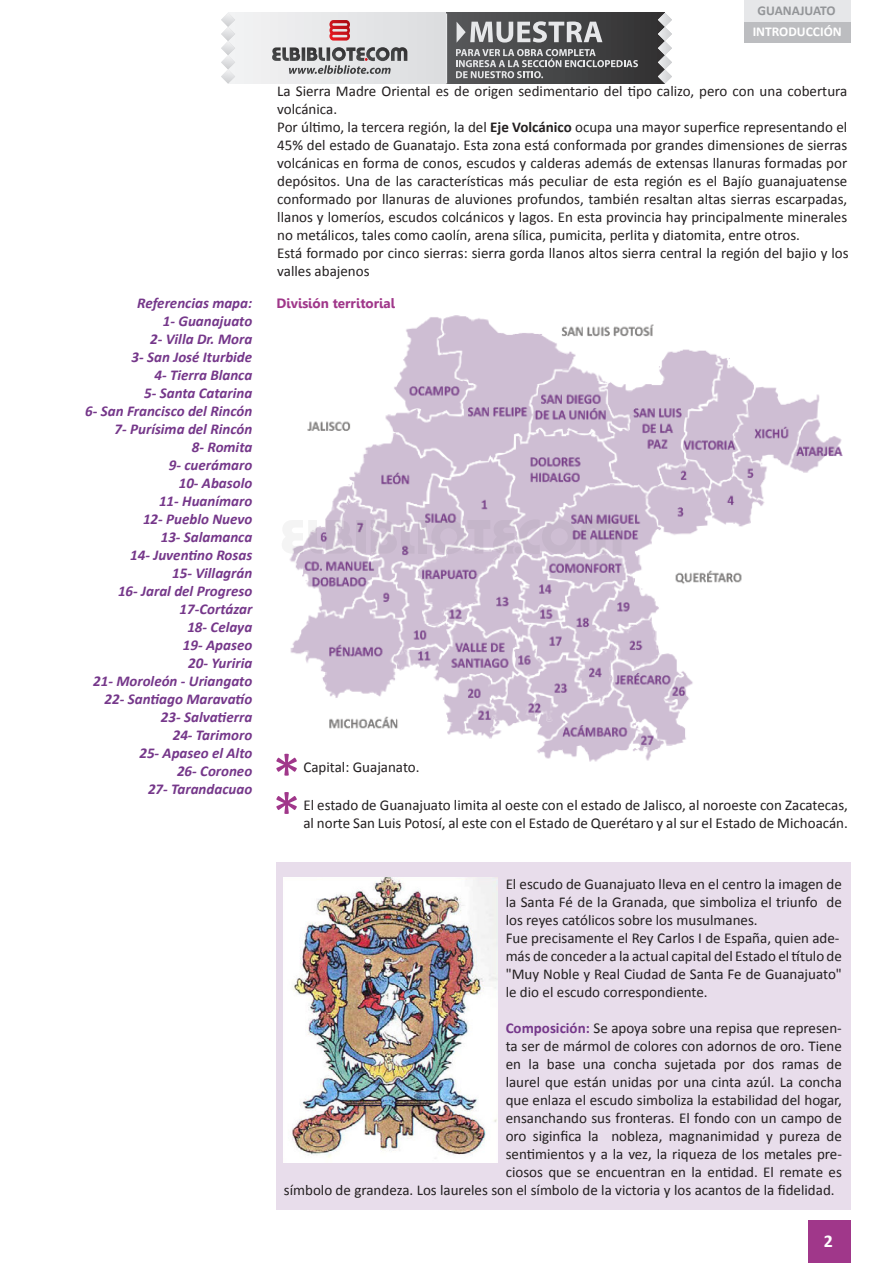
<style>
.page{position:relative;width:893px;height:1263px;background:#fff}
.page>*{position:absolute;margin:0;border:0;box-sizing:border-box;transform-origin:0 0}
.t1{font:700 18px "Calibri";color:#fff}
.t2{font:15px/18px "Calibri";color:#231f20;text-align:justify}
.t3{font:italic 700 15px "Calibri";color:#75378a}
.t4{font:700 13.5px "Gisha";color:#a0378a}
.t5{font:700 13.5px "Calibri";color:#fff}
.t6{font:700 13.5px "Calibri";color:#939598}
.s1{font-weight:700}
.s2{font-weight:700;color:#75378a}
</style>
<div class="page">
<div style="left:808px;top:1220px;width:42px;height:43px;background:#a0378a"></div>
<img style="left:285px;top:315px;width:558px;height:447px">
<div style="left:276px;top:863px;width:574px;height:347px;background:#e8ddeb"></div>
<div style="left:744px;top:21px;width:106px;height:22px;background:#bcbdc0"></div>
<div style="left:744px;top:0;width:106px;height:21px;background:#e6e7e9"></div>
<img style="left:284px;top:877px;width:213px;height:285px">
<svg style="left:276px;top:754px;width:21px;height:22px"></svg>
<svg style="left:276px;top:792px;width:21px;height:22px"></svg>
<div style="left:228px;top:13px;width:437px;height:71px;background:#e6e7e9"></div>
<svg style="left:282px;top:520px;width:74px;height:34px"></svg>
<svg style="left:356px;top:520px;width:9px;height:34px"></svg>
<svg style="left:371px;top:520px;width:43px;height:34px"></svg>
<svg style="left:418px;top:520px;width:9px;height:34px"></svg>
<svg style="left:431px;top:519px;width:190px;height:35px;background:#c7b7cd"></svg>
<div style="left:446px;top:13px;width:219px;height:71px;background:linear-gradient(to right,#595a5c,#313131)"></div>
<svg style="left:221px;top:13px;width:14px;height:71px"></svg>
<svg style="left:658px;top:13px;width:14px;height:71px"></svg>
<svg style="left:329px;top:20px;width:21px;height:21px"></svg>
<svg style="left:272px;top:47px;width:135px;height:27px"></svg>
<svg style="left:456px;top:49px;width:182px;height:29px;background:#6f7071"></svg>
<svg style="left:457px;top:21px;width:145px;height:22px"></svg>
<hr style="left:446px;top:14px;width:1px;height:70px;background:#e6e7e9">
<p class="t3" style="left:137px;top:294px;width:117px">Referencias mapa:</p>
<p class="t3" style="left:163px;top:312px;width:91px">1- Guanajuato</p>
<p class="t3" style="left:150px;top:330px;width:104px">2- Villa Dr. Mora</p>
<p class="t3" style="left:132px;top:348px;width:122px">3- San José Iturbide</p>
<p class="t3" style="left:154px;top:366px;width:99px">4- Tierra Blanca</p>
<p class="t3" style="left:144px;top:384px;width:110px">5- Santa Catarina</p>
<p class="t3" style="left:85px;top:402px;width:168px">6- San Francisco del Rincón</p>
<p class="t3" style="left:115px;top:420px;width:139px">7- Purísima del Rincón</p>
<p class="t3" style="left:192px;top:438px;width:62px">8- Romita</p>
<p class="t3" style="left:169px;top:456px;width:85px">9- cuerámaro</p>
<p class="t3" style="left:179px;top:474px;width:75px">10- Abasolo</p>
<p class="t3" style="left:159px;top:492px;width:95px">11- Huanímaro</p>
<p class="t3" style="left:143px;top:510px;width:111px">12- Pueblo Nuevo</p>
<p class="t3" style="left:161px;top:528px;width:93px">13- Salamanca</p>
<p class="t3" style="left:130px;top:546px;width:124px">14- Juventino Rosas</p>
<p class="t3" style="left:172px;top:564px;width:82px">15- Villagrán</p>
<p class="t3" style="left:118px;top:582px;width:136px">16- Jaral del Progreso</p>
<p class="t3" style="left:180px;top:600px;width:74px">17-Cortázar</p>
<p class="t3" style="left:187px;top:618px;width:66px">18- Celaya</p>
<p class="t3" style="left:183px;top:636px;width:71px">19- Apaseo</p>
<p class="t3" style="left:188px;top:654px;width:66px">20- Yuriria</p>
<p class="t3" style="left:93px;top:672px;width:161px">21- Moroleón - Uriangato</p>
<p class="t3" style="left:105px;top:690px;width:149px">22- Santiago Maravatío</p>
<p class="t3" style="left:161px;top:708px;width:93px">23- Salvatierra</p>
<p class="t3" style="left:173px;top:726px;width:81px">24- Tarimoro</p>
<p class="t3" style="left:139px;top:744px;width:114px">25- Apaseo el Alto</p>
<p class="t3" style="left:177px;top:762px;width:77px">26- Coroneo</p>
<p class="t3" style="left:148px;top:780px;width:106px">27- Tarandacuao</p>
<p class="t6" style="left:758px;top:2px;width:79px">GUANAJUATO</p>
<p class="t5" style="left:753px;top:24px;width:91px">INTRODUCCIÓN</p>
<p class="t2" style="left:277px;top:82px;width:572px">La Sierra Madre Oriental es de origen sedimentario del tipo calizo, pero con una cobertura volcánica.</p>
<p class="t2" style="left:277px;top:118px;width:572px">Por último, la tercera región, la del <span class="s1">Eje Volcánico</span> ocupa una mayor superfice representando el 45% del estado de Guanatajo. Esta zona está conformada por grandes dimensiones de sierras volcánicas en forma de conos, escudos y calderas además de extensas llanuras formadas por depósitos. Una de las características más peculiar de esta región es el Bajío guanajuatense conformado por llanuras de aluviones profundos, también resaltan altas sierras escarpadas, llanos y lomeríos, escudos colcánicos y lagos. En esta provincia hay principalmente minerales no metálicos, tales como caolín, arena sílica, pumicita, perlita y diatomita, entre otros.</p>
<p class="t2" style="left:277px;top:244px;width:573px">Está formado por cinco sierras: sierra gorda llanos altos sierra central la región del bajio y los valles abajenos</p>
<p class="t4" style="left:276px;top:295px;width:120px">División territorial</p>
<p class="t2" style="left:303px;top:757px;width:118px">Capital: Guajanato.</p>
<p class="t2" style="left:303px;top:795px;width:546px">El estado de Guanajuato limita al oeste con el estado de Jalisco, al noroeste con Zacatecas, al norte San Luis Potosí, al este con el Estado de Querétaro y al sur el Estado de Michoacán.</p>
<p class="t2" style="left:506px;top:874px;width:338px">El escudo de Guanajuato lleva en el centro la imagen de la Santa Fé de la Granada, que simboliza el triunfo de los reyes católicos sobre los musulmanes.</p>
<p class="t2" style="left:506px;top:928px;width:335px">Fue precisamente el Rey Carlos I de España, quien ade-</p>
<p class="t2" style="left:506px;top:946px;width:338px">más de conceder a la actual capital del Estado el título de "Muy Noble y Real Ciudad de Santa Fe de Guanajuato" le dio el escudo correspondiente.</p>
<p class="t2" style="left:506px;top:1018px;width:338px"><span class="s2">Composición:</span> Se apoya sobre una repisa que represen-</p>
<p class="t2" style="left:506px;top:1036px;width:338px">ta ser de mármol de colores con adornos de oro. Tiene</p>
<p class="t2" style="left:506px;top:1054px;width:338px">en la base una concha sujetada por dos ramas de</p>
<p class="t2" style="left:506px;top:1072px;width:338px">laurel que están unidas por una cinta azúl. La concha</p>
<p class="t2" style="left:506px;top:1090px;width:338px">que enlaza el escudo simboliza la estabilidad del hogar,</p>
<p class="t2" style="left:506px;top:1108px;width:338px">ensanchando sus fronteras. El fondo con un campo de</p>
<p class="t2" style="left:506px;top:1126px;width:338px">oro siginfica la nobleza, magnanimidad y pureza de</p>
<p class="t2" style="left:506px;top:1144px;width:338px">sentimientos y a la vez, la riqueza de los metales pre-</p>
<p class="t2" style="left:506px;top:1162px;width:338px">ciosos que se encuentran en la entidad. El remate es</p>
<p class="t2" style="left:284px;top:1180px;width:552px">símbolo de grandeza. Los laureles son el símbolo de la victoria y los acantos de la fidelidad.</p>
<p class="t1" style="left:824px;top:1230px;width:11px">2</p>
</div>
